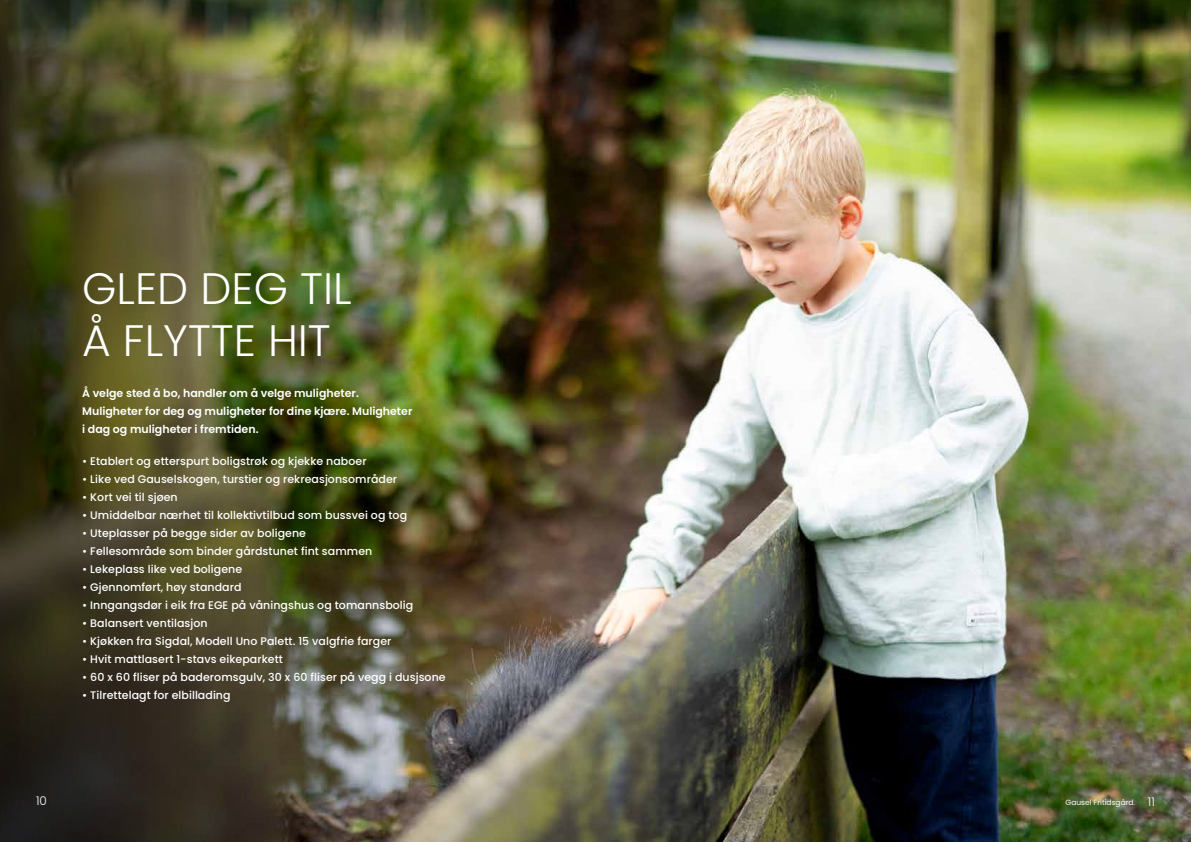
<style>
.page{position:relative;width:1191px;height:842px;background:#fff}
.page>*{position:absolute;margin:0;border:0;box-sizing:border-box;transform-origin:0 0}
.t1{font:300 44px/52.8px "Poppins";color:#fff}
.t2{font:300 12px "Poppins";color:#fff}
.t3{font:500 11px "Poppins";letter-spacing:.005em;color:#fff}
.t4{font:600 11px/18px "Poppins";color:#fff}
.t5{font:7.5px "Poppins";color:#fff}
</style>
<div class="page">
<img style="left:516px;top:0;width:675px;height:842px">
<img style="left:0;top:0;width:516px;height:842px">
<h1 class="t1" style="left:82px;top:262px;width:271px">GLED DEG TIL<br>Å FLYTTE HIT</h1>
<p class="t4" style="left:82px;top:384px;width:332px">Å velge sted å bo, handler om å velge muligheter.<br>Muligheter for deg og muligheter for dine kjære. Muligheter i dag og muligheter i fremtiden.</p>
<p class="t3" style="left:82px;top:455px;width:286px">• Etablert og etterspurt boligstrøk og kjekke naboer</p>
<p class="t3" style="left:82px;top:473px;width:316px">• Like ved Gauselskogen, turstier og rekreasjonsområder</p>
<p class="t3" style="left:82px;top:491px;width:97px">• Kort vei til sjøen</p>
<p class="t3" style="left:82px;top:509px;width:326px">• Umiddelbar nærhet til kollektivtilbud som bussvei og tog</p>
<p class="t3" style="left:82px;top:527px;width:225px">• Uteplasser på begge sider av boligene</p>
<p class="t3" style="left:82px;top:545px;width:292px">• Fellesområde som binder gårdstunet fint sammen</p>
<p class="t3" style="left:82px;top:563px;width:161px">• Lekeplass like ved boligene</p>
<p class="t3" style="left:82px;top:581px;width:161px">• Gjennomført, høy standard</p>
<p class="t3" style="left:82px;top:599px;width:332px">• Inngangsdør i eik fra EGE på våningshus og tomannsbolig</p>
<p class="t3" style="left:82px;top:617px;width:127px">• Balansert ventilasjon</p>
<p class="t3" style="left:82px;top:635px;width:311px">• Kjøkken fra Sigdal, Modell Uno Palett. 15 valgfrie farger</p>
<p class="t3" style="left:82px;top:653px;width:202px">• Hvit mattlasert 1-stavs eikeparkett</p>
<p class="t3" style="left:82px;top:671px;width:365px">• 60 x 60 fliser på baderomsgulv, 30 x 60 fliser på vegg i dusjsone</p>
<p class="t3" style="left:82px;top:689px;width:150px">• Tilrettelagt for elbillading</p>
<p class="t2" style="left:36px;top:794px;width:12px">10</p>
<p class="t2" style="left:1148px;top:794px;width:9px">11</p>
<p class="t5" style="left:1065px;top:798px;width:71px">Gausel Fritidsgård.</p>
</div>
